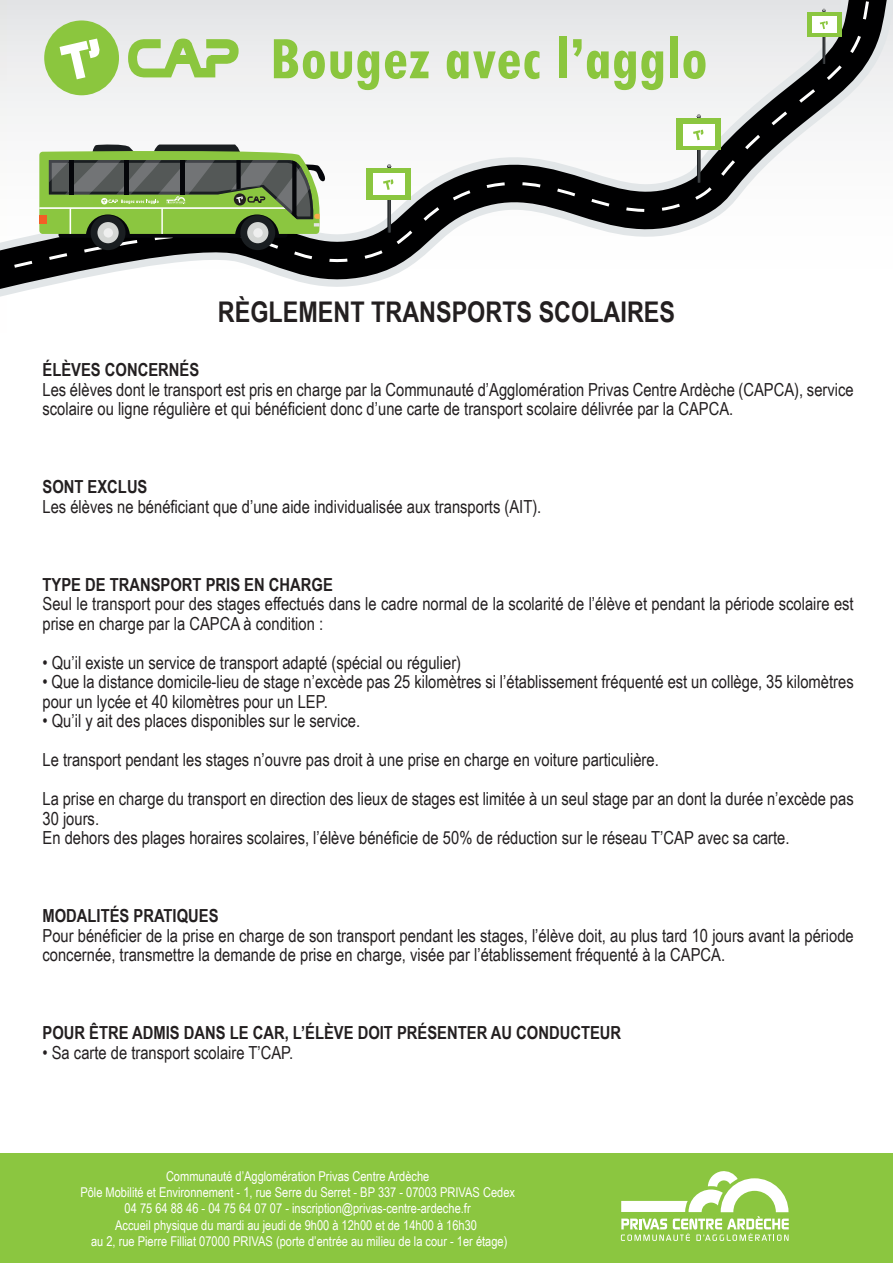
<style>
.page{position:relative;width:893px;height:1263px;background:#fff}
.page>*{position:absolute;margin:0;border:0;box-sizing:border-box;transform-origin:0 0}
.t1{font:700 28.5px "Arial Narrow";color:#231f20}
.t2{font:18px/19.5px "Arial Narrow";color:#231f20}
.t3{font:700 18px "Arial Narrow";color:#231f20}
.t4{font:13.5px/16.2px "Arial Narrow";color:#fff;text-align:center}
</style>
<div class="page">
<div style="left:0;top:1154px;width:893px;height:109px;background:#8bc640"></div>
<svg style="left:621px;top:1171px;width:168px;height:70px"></svg>
<svg style="left:0;top:0;width:893px;height:297px"></svg>
<svg style="left:11px;top:0;width:868px;height:270px"></svg>
<svg style="left:128px;top:38px;width:111px;height:40px;background:#bdda99"></svg>
<div style="left:200px;top:69px;width:9px;height:8px;background:#8bc63e"></div>
<div style="left:174px;top:55px;width:18px;height:9px;background:#8bc63e"></div>
<div style="left:44px;top:20px;width:75px;height:75px;background:#8bc63e;border-radius:50%"></div>
<svg style="left:60px;top:39px;width:40px;height:40px"></svg>
<svg style="left:274px;top:39px;width:105px;height:51px"></svg>
<svg style="left:385px;top:51px;width:44px;height:28px"></svg>
<svg style="left:447px;top:51px;width:92px;height:28px;background:#b5d78a"></svg>
<div style="left:559px;top:37px;width:7px;height:41px;background:#8bc63e"></div>
<svg style="left:573px;top:39px;width:90px;height:51px"></svg>
<div style="left:670px;top:37px;width:8px;height:41px;background:#8bc63e"></div>
<svg style="left:683px;top:51px;width:22px;height:28px"></svg>
<div style="left:59px;top:198px;width:229px;height:40px;background:#05060a;border-radius:3px"></div>
<div style="left:91px;top:215px;width:35px;height:35px;background:#1a1e21;border-radius:50%"></div>
<div style="left:97px;top:222px;width:22px;height:21px;background:#d4d6d4;border-radius:50%"></div>
<div style="left:104px;top:228px;width:9px;height:10px;background:#efefef;border-radius:50%"></div>
<div style="left:240px;top:215px;width:35px;height:35px;background:#1a1e21;border-radius:50%"></div>
<div style="left:247px;top:222px;width:22px;height:21px;background:#d4d6d4;border-radius:50%"></div>
<div style="left:253px;top:228px;width:10px;height:10px;background:#efefef;border-radius:50%"></div>
<svg style="left:39px;top:144px;width:289px;height:90px;background:#7b955c"></svg>
<div style="left:367px;top:168px;width:44px;height:31px;background:#8bc640"></div>
<div style="left:373px;top:174px;width:32px;height:21px;background:#fff"></div>
<div style="left:677px;top:119px;width:44px;height:31px;background:#8bc640"></div>
<div style="left:683px;top:124px;width:32px;height:21px;background:#fff"></div>
<svg style="left:693px;top:114px;width:11px;height:69px"></svg>
<div style="left:807px;top:12px;width:34px;height:25px;background:#8bc640"></div>
<div style="left:812px;top:17px;width:25px;height:16px;background:#fff"></div>
<svg style="left:820px;top:9px;width:8px;height:55px"></svg>
<svg style="left:383px;top:164px;width:11px;height:69px"></svg>
<p class="t1" style="left:218px;top:290px;width:459px">RÈGLEMENT TRANSPORTS SCOLAIRES</p>
<p class="t3" style="left:43px;top:356px;width:158px">ÉLÈVES CONCERNÉS</p>
<p class="t2" style="left:43px;top:379px;width:813px">Les élèves dont le transport est pris en charge par la Communauté d’Agglomération Privas Centre Ardèche (CAPCA), service scolaire ou ligne régulière et qui bénéficient donc d’une carte de transport scolaire délivrée par la CAPCA.</p>
<p class="t3" style="left:43px;top:473px;width:106px">SONT EXCLUS</p>
<p class="t2" style="left:43px;top:496px;width:500px">Les élèves ne bénéficiant que d’une aide individualisée aux transports (AIT).</p>
<p class="t3" style="left:43px;top:571px;width:292px">TYPE DE TRANSPORT PRIS EN CHARGE</p>
<p class="t2" style="left:43px;top:593px;width:813px">Seul le transport pour des stages effectués dans le cadre normal de la scolarité de l’élève et pendant la période scolaire est prise en charge par la CAPCA à condition :</p>
<p class="t2" style="left:43px;top:652px;width:420px">• Qu’il existe un service de transport adapté (spécial ou régulier)</p>
<p class="t2" style="left:43px;top:671px;width:813px">• Que la distance domicile-lieu de stage n’excède pas 25 kilomètres si l’établissement fréquenté est un collège, 35 kilomètres pour un lycée et 40 kilomètres pour un LEP.</p>
<p class="t2" style="left:43px;top:710px;width:319px">• Qu’il y ait des places disponibles sur le service.</p>
<p class="t2" style="left:43px;top:749px;width:618px">Le transport pendant les stages n’ouvre pas droit à une prise en charge en voiture particulière.</p>
<p class="t2" style="left:43px;top:788px;width:813px">La prise en charge du transport en direction des lieux de stages est limitée à un seul stage par an dont la durée n’excède pas<br>30 jours.</p>
<p class="t2" style="left:43px;top:827px;width:749px">En dehors des plages horaires scolaires, l’élève bénéficie de 50% de réduction sur le réseau T’CAP avec sa carte.</p>
<p class="t3" style="left:43px;top:902px;width:178px">MODALITÉS PRATIQUES</p>
<p class="t2" style="left:43px;top:925px;width:813px">Pour bénéficier de la prise en charge de son transport pendant les stages, l’élève doit, au plus tard 10 jours avant la période concernée, transmettre la demande de prise en charge, visée par l’établissement fréquenté à la CAPCA.</p>
<p class="t3" style="left:43px;top:1019px;width:580px">POUR ÊTRE ADMIS DANS LE CAR, L’ÉLÈVE DOIT PRÉSENTER AU CONDUCTEUR</p>
<p class="t2" style="left:43px;top:1042px;width:252px">• Sa carte de transport scolaire T’CAP.</p>
<p class="t4" style="left:80px;top:1167px;width:436px">Communauté d’Agglomération Privas Centre Ardèche<br>Pôle Mobilité et Environnement - 1, rue Serre du Serret - BP 337 - 07003 PRIVAS Cedex 04 75 64 88 46 - 04 75 64 07 07 - inscription@privas-centre-ardeche.fr<br>Accueil physique du mardi au jeudi de 9h00 à 12h00 et de 14h00 à 16h30<br>au 2, rue Pierre Filliat 07000 PRIVAS (porte d’entrée au milieu de la cour - 1er étage)</p>
</div>
